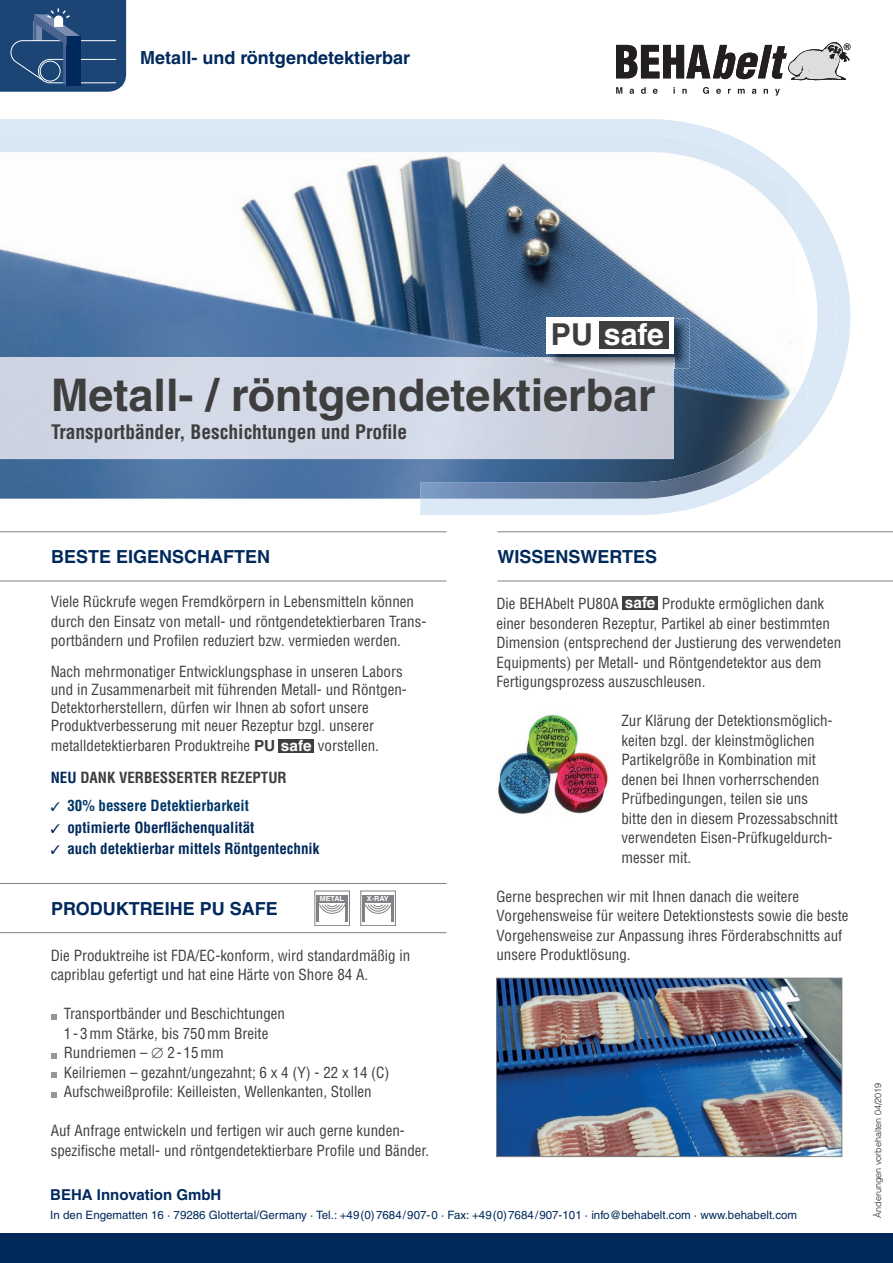
<style>
.page{position:relative;width:893px;height:1263px;background:#fff}
.page>*{position:absolute;margin:0;border:0;box-sizing:border-box;transform-origin:0 0}
.t1{font:700 45px "Helvetica LT";color:#3e3e3f}
.t2{font:700 30.15px "Helvetica LT";color:#fff}
.t3{font:700 condensed 19.5px "Helvetica LT";color:#3e3e3f}
.t4{font:700 18px "Helvetica LT";color:#00295c}
.t5{font:condensed 15px/19.5px "Helvetica LT";color:#3e3e3f}
.t6{font:700 condensed 15px/21.6px "Helvetica LT";color:#00295c}
.t7{font:700 condensed 15px "Helvetica LT";color:#013767}
.t8{font:700 15px "Helvetica LT";color:#00295c}
.t9{font:11.55px "Helvetica LT";color:#00295c}
.t10{font:300 9px "Helvetica LT";color:#231f20}
.t11{font:700 6.9px "Helvetica LT";color:#fff;scale:1.04 1}
.s1{color:#3e3e3f}
.s2{font-weight:700;font-stretch:normal;font-size:15.3px}
.s3{font-weight:700;font-stretch:normal;font-size:15.3px;color:#fff}
.s4{font-weight:700;color:#00295c}
.s5{font-weight:700}
</style>
<div class="page">
<div style="left:0;top:1233px;width:893px;height:30px;background:#00295c"></div>
<svg style="left:0;top:119px;width:850px;height:396px"></svg>
<svg style="left:420px;top:193px;width:416px;height:306px"></svg>
<div style="left:0;top:136px;width:573px;height:16px;background:#d9e7f4"></div>
<div style="left:383px;top:139px;width:140px;height:13px;background:#dae7f4"></div>
<img style="left:573px;top:136px;width:187px;height:37px">
<img style="left:731px;top:169px;width:59px;height:52px">
<svg style="left:787px;top:220px;width:4px;height:7px"></svg>
<img style="left:759px;top:376px;width:50px;height:83px">
<img style="left:420px;top:438px;width:341px;height:61px">
<div style="left:0;top:357px;width:200px;height:102px;background:#d0d5e3"></div>
<div style="left:200px;top:357px;width:210px;height:102px;background:#d2d8e5"></div>
<div style="left:410px;top:357px;width:53px;height:102px;background:#d6dcea"></div>
<img style="left:463px;top:357px;width:211px;height:102px">
<div style="left:241px;top:442px;width:179px;height:17px;background:#d2d8e5"></div>
<div style="left:623px;top:596px;width:35px;height:14px;background:#3e3e3f"></div>
<img style="left:498px;top:714px;width:110px;height:100px">
<svg style="left:51px;top:1014px;width:5px;height:5px"></svg>
<svg style="left:51px;top:1053px;width:5px;height:5px"></svg>
<svg style="left:51px;top:1072px;width:5px;height:6px"></svg>
<svg style="left:51px;top:1092px;width:5px;height:5px"></svg>
<hr style="left:497px;top:581px;width:396px;height:1px;background:#808285">
<hr style="left:0;top:581px;width:446px;height:1px;background:#808285">
<hr style="left:0;top:932px;width:446px;height:1px;background:#808285">
<hr style="left:497px;top:531px;width:396px;height:1px;background:#808285">
<hr style="left:0;top:531px;width:446px;height:1px;background:#808285">
<hr style="left:0;top:883px;width:446px;height:1px;background:#808285">
<svg style="left:616px;top:43px;width:234px;height:37px"></svg>
<svg style="left:616px;top:87px;width:6px;height:7px"></svg>
<svg style="left:630px;top:89px;width:4px;height:5px"></svg>
<svg style="left:641px;top:87px;width:5px;height:7px"></svg>
<svg style="left:653px;top:89px;width:5px;height:5px"></svg>
<svg style="left:673px;top:87px;width:2px;height:7px"></svg>
<svg style="left:682px;top:89px;width:5px;height:5px"></svg>
<svg style="left:703px;top:87px;width:6px;height:7px"></svg>
<svg style="left:716px;top:89px;width:5px;height:5px"></svg>
<svg style="left:738px;top:89px;width:7px;height:5px"></svg>
<svg style="left:752px;top:89px;width:4px;height:5px"></svg>
<svg style="left:764px;top:89px;width:4px;height:5px"></svg>
<svg style="left:775px;top:89px;width:5px;height:7px"></svg>
<svg style="left:361px;top:891px;width:35px;height:35px"></svg>
<svg style="left:365px;top:904px;width:26px;height:10px"></svg>
<hr style="left:362px;top:902px;width:2px;height:20px;background:#808285">
<hr style="left:392px;top:902px;width:2px;height:20px;background:#808285">
<div style="left:362px;top:895px;width:32px;height:7px;background:#808285"></div>
<svg style="left:315px;top:891px;width:35px;height:35px"></svg>
<div style="left:316px;top:895px;width:32px;height:7px;background:#808285"></div>
<svg style="left:319px;top:904px;width:26px;height:10px"></svg>
<hr style="left:316px;top:902px;width:2px;height:20px;background:#808285">
<hr style="left:346px;top:902px;width:2px;height:20px;background:#808285">
<svg style="left:0;top:0;width:126px;height:92px;background:#274e7b"></svg>
<img style="left:548px;top:318px;width:141px;height:50px">
<img style="left:548px;top:357px;width:126px;height:11px">
<div style="left:547px;top:317px;width:127px;height:36px;background:#fff"></div>
<div style="left:599px;top:321px;width:70px;height:28px;background:#3e3e3f"></div>
<div style="left:279px;top:739px;width:35px;height:14px;background:#3e3e3f"></div>
<img style="left:498px;top:980px;width:342px;height:175px">
<div style="left:496px;top:978px;width:346px;height:179px;border:1px solid #808285"></div>
<p class="t4" style="left:140px;top:47px;width:271px">Metall- und röntgendetektierbar</p>
<h2 class="t2" style="left:551px;top:316px;width:115px"><span class="s1">PU</span> safe</h2>
<h1 class="t1" style="left:51px;top:367px;width:606px">Metall- / röntgendetektierbar</h1>
<h3 class="t3" style="left:51px;top:420px;width:358px">Transportbänder, Beschichtungen und Profile</h3>
<p class="t4" style="left:51px;top:546px;width:221px">BESTE EIGENSCHAFTEN</p>
<p class="t4" style="left:497px;top:546px;width:161px">WISSENSWERTES</p>
<p class="t5" style="left:51px;top:592px;width:377px">Viele Rückrufe wegen Fremdkörpern in Lebensmitteln können durch den Einsatz von metall- und röntgen detektierbaren Trans&shy;portbändern und Profilen reduziert bzw. vermieden werden.</p>
<p class="t5" style="left:51px;top:662px;width:358px;line-height:18px">Nach mehrmonatiger Entwicklungsphase in unseren Labors und in Zusammenarbeit mit führenden Metall- und Röntgen-Detektorherstellern, dürfen wir Ihnen ab sofort unsere Produktverbesserung mit neuer Rezeptur bzgl. unserer</p>
<p class="t5" style="left:51px;top:729px;width:330px;line-height:32.2px">metalldetektierbaren Produktreihe <span class="s2">PU</span> <span class="s3">safe</span> vorstellen.<br><span class="s4">NEU</span> <span class="s5">DANK VERBESSERTER REZEPTUR</span></p>
<p class="t7" style="left:67px;top:796px;width:183px">30% bessere Detektierbarkeit</p>
<p class="t6" style="left:67px;top:816px;width:254px">optimierte Oberflächenqualität<br>auch detektierbar mittels Röntgentechnik</p>
<p class="t4" style="left:51px;top:898px;width:228px">PRODUKTREIHE PU SAFE</p>
<p class="t11" style="left:320px;top:894px;width:25px">METAL</p>
<p class="t11" style="left:367px;top:894px;width:22px">X-RAY</p>
<p class="t5" style="left:496px;top:594px;width:346px">Die BEHAbelt PU80A <span class="s3">safe</span> Produkte ermöglichen dank einer besonderen Rezeptur, Partikel ab einer bestimmten Dimension (entsprechend der Justierung des verwendeten Equipments) per Metall- und Röntgen detektor aus dem Fertigungsprozess auszuschleusen.</p>
<p class="t5" style="left:621px;top:711px;width:218px">Zur Klärung der Detektionsmöglich&shy;keiten bzgl. der kleinstmöglichen<br>Partikelgröße in Kombination mit denen bei Ihnen vorherrschenden<br>Prüfbedingungen, teilen sie uns<br>bitte den in diesem Prozessabschnitt verwendeten Eisen-Prüfkugeldurch&shy;messer mit.</p>
<p class="t5" style="left:496px;top:886px;width:354px">Gerne besprechen wir mit Ihnen danach die weitere<br>Vor gehens weise für weitere Detektionstests sowie die beste<br>Vorgehensweise zur Anpassung ihres Förderabschnitts auf</p>
<p class="t5" style="left:51px;top:946px;width:361px">Die Produktreihe ist FDA/EC-konform, wird standardmäßig in</p>
<p class="t5" style="left:496px;top:945px;width:136px">unsere Produktlösung.</p>
<p class="t5" style="left:51px;top:965px;width:319px">capriblau gefertigt und hat eine Härte von Shore 84 A.</p>
<p class="t5" style="left:64px;top:1004px;width:327px">Transportbänder und Beschichtungen<br>1 - 3 mm Stärke, bis 750 mm Breite<br>Rundriemen – ∅ 2 - 15 mm<br>Keilriemen – gezahnt/ungezahnt; 6 x 4 (Y) - 22 x 14 (C)<br>Aufschweißprofile: Keilleisten, Wellenkanten, Stollen</p>
<p class="t5" style="left:51px;top:1121px;width:380px">Auf Anfrage entwickeln und fertigen wir auch gerne kunden&shy;spezifische metall- und röntgendetektierbare Profile und Bänder.</p>
<p class="t8" style="left:50px;top:1186px;width:173px">BEHA Innovation GmbH</p>
<p class="t9" style="left:50px;top:1208px;width:748px">In den Engematten 16 · 79286 Glottertal/Germany · Tel.: +49(0)7684/907-0 · Fax: +49(0)7684/907-101 · info@behabelt.com · www.behabelt.com</p>
<p class="t10" style="left:872px;top:1218px;width:137px;rotate:-90deg">Änderungen vorbehalten 04/2019</p>
</div>
